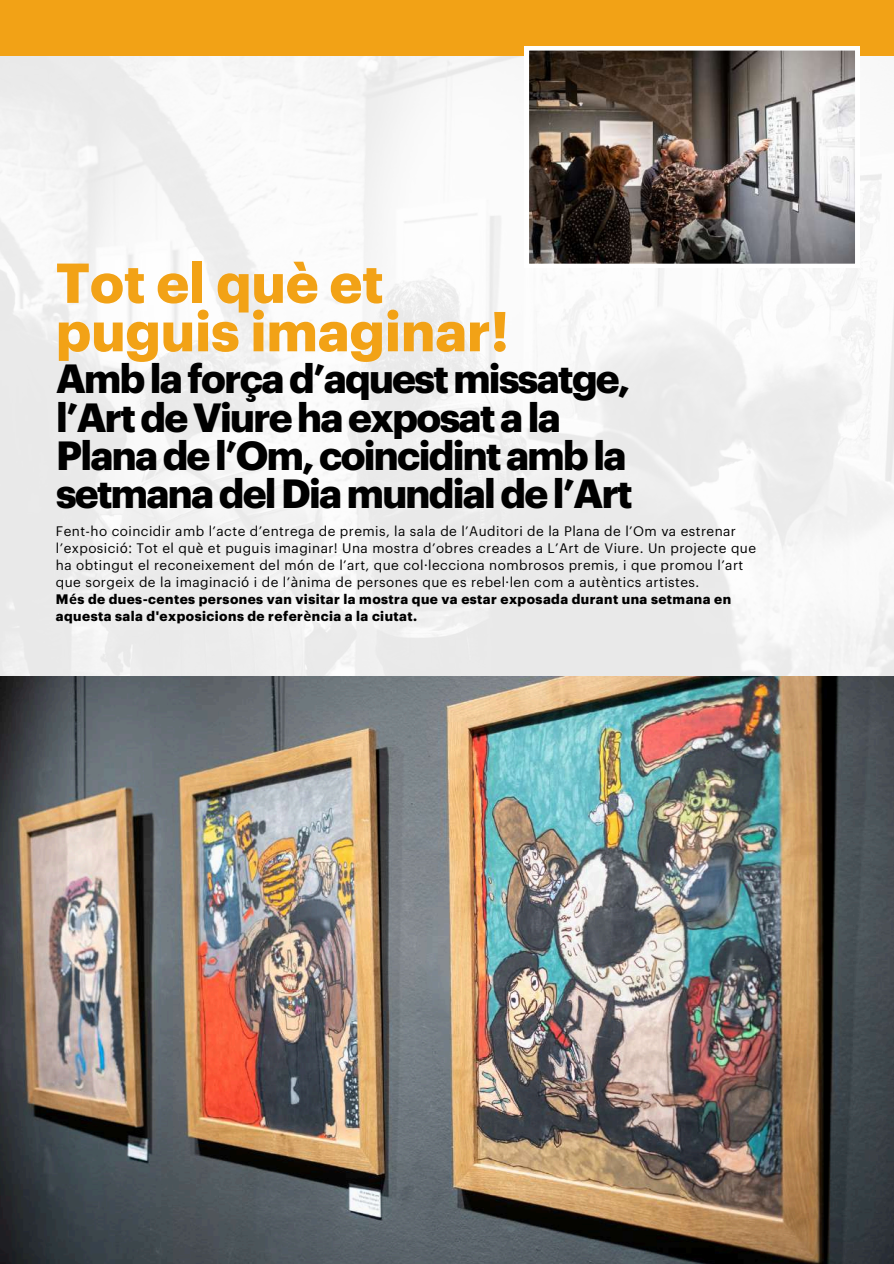
<style>
.page{position:relative;width:894px;height:1264px;background:#fff}
.page>*{position:absolute;margin:0;border:0;box-sizing:border-box;transform-origin:0 0}
.t1{font:700 54.9px/48.3px "Graphik";color:#f2a216}
.t2{font:700 39.9px/38.2px "Graphik";letter-spacing:-.04em;color:#000}
.t3{font:13.5px/16.8px "Graphik Trial";letter-spacing:.035em;color:#000}
.s1{font-family:"Noto Sans"}
.s2{font-weight:700}
.s3{font-family:"Noto Sans";font-weight:700}
</style>
<div class="page">
<div style="left:0;top:0;width:893px;height:56px;background:#f2a216"></div>
<svg style="left:776px;top:46px;width:117px;height:630px"></svg>
<img style="left:0;top:676px;width:893px;height:587px">
<img style="left:524px;top:46px;width:334px;height:222px">
<h1 class="t1" style="left:56px;top:261px;width:454px">Tot el què et puguis imaginar!</h1>
<h2 class="t2" style="left:56px;top:361px;width:578px">Amblaforçad’aquestmissatge, l’ArtdeViurehaexposatala<br>Planadel’Om, coincidintambla setmanadel Diamundial del’Art</h2>
<p class="t3" style="left:56px;top:523px;width:701px">Fent-ho coincidir amb l’acte d’entrega de premis, la sala de l’Auditori de la Plana de l’Om va estrenar l’exposici<span class="s1">ó:</span> Tot el qu<span class="s1">è</span> et puguis imaginar! Una mostra d’obres creades a L’Art de Viure. Un projecte que ha obtingut el reconeixement del m<span class="s1">ó</span>n de l’art, que col<span class="s1">·</span>lecciona nombrosos premis, i que promou l’art que sorgeix de la imaginaci<span class="s1">ó</span> i de l’<span class="s1">à</span>nima de persones que es rebel<span class="s1">·</span>len com a aut<span class="s1">è</span>ntics artistes.<br><span class="s2">M</span><span class="s3">é</span><span class="s2">s de dues-centes persones van visitar la mostra que va estar exposada durant una setmana en aquesta sala d'exposicions de refer</span><span class="s3">è</span><span class="s2">ncia a la ciutat.</span></p>
</div>
